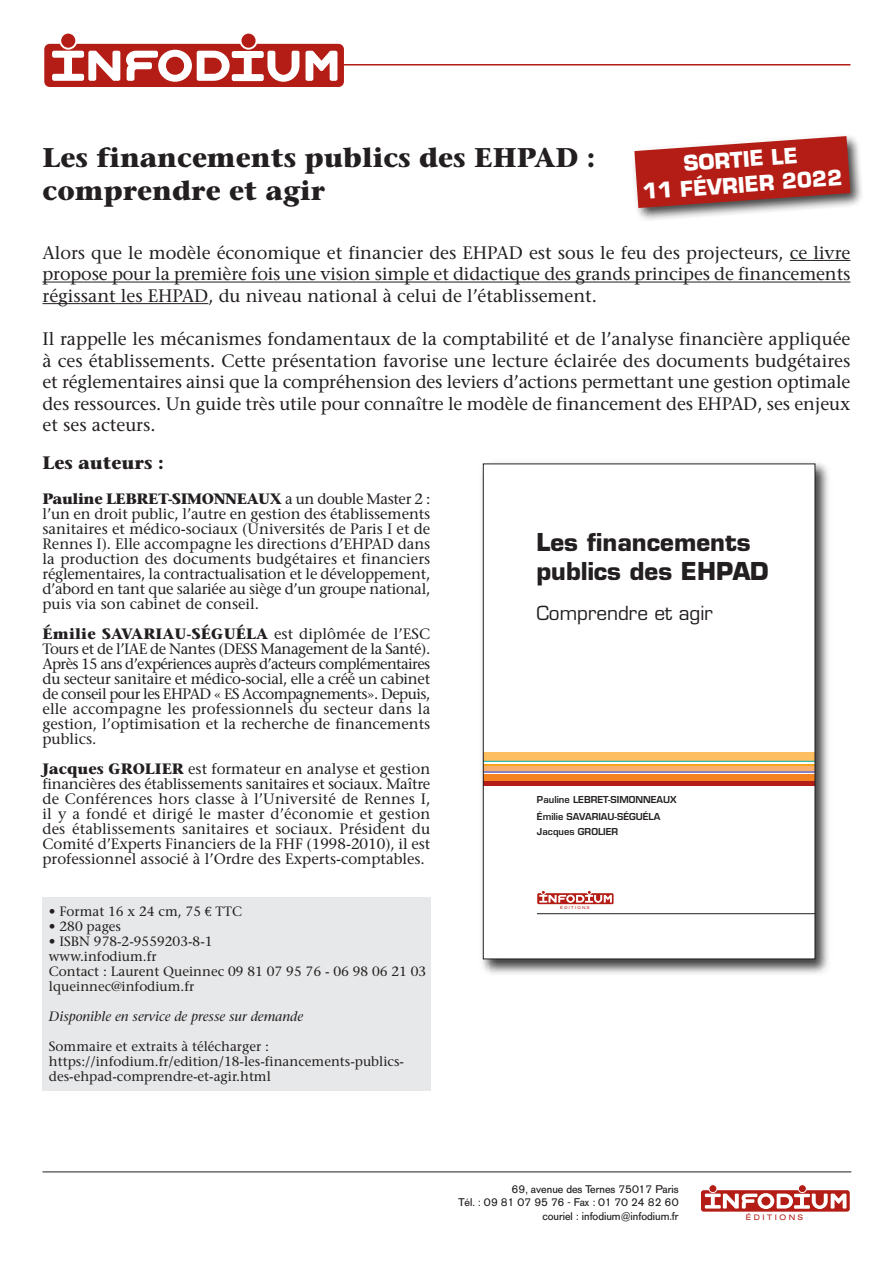
<style>
.page{position:relative;width:893px;height:1263px;background:#fff}
.page>*{position:absolute;margin:0;border:0;box-sizing:border-box;transform-origin:0 0}
.t1{font:700 27px/32.4px "Stone Serif";color:#231f20}
.t2{font:700 24px/28.8px "Eurostile";color:#231f20}
.t3{font:700 21px/25.2px "Eurostile";color:#fff;text-align:center}
.t4{font:18.9px "Eurostile";color:#231f20}
.t5{font:18px/21.6px "Stone Serif";color:#231f20;text-align:justify}
.t6{font:700 18px "Stone Serif";color:#231f20}
.t7{font:15px/15px "Stone Serif";color:#231f20;text-align:justify}
.t8{font:13.5px/15px "Stone Serif";color:#231f20}
.t9{font:italic 13.5px "Stone Serif";color:#231f20}
.t10{font:11.1px/13.2px "AG Old Face";color:#231f20;text-align:right}
.t11{font:600 9.3px/16.8px "Eurostile";color:#231f20}
.t12{font:expanded 7.65px "Helvetica Neue";letter-spacing:.335em;color:#b41d15}
.t13{font:expanded 3.9px "Helvetica Neue";color:#b41d15}
.s1{font-weight:700}
.s2{font-family:"Euro Serif"}
</style>
<div class="page">
<hr style="left:309px;top:64px;width:541px;height:1px;background:#b41d15">
<div style="left:44px;top:44px;width:300px;height:43px;background:#b41d15;border-radius:5px"></div>
<svg style="left:52px;top:51px;width:68px;height:30px"></svg>
<div style="left:60px;top:33px;width:16px;height:16px;background:#b41d15;border-radius:50%"></div>
<div style="left:59px;top:32px;width:18px;height:18px;border:2px solid #fff;border-radius:50%"></div>
<svg style="left:126px;top:50px;width:173px;height:32px"></svg>
<div style="left:241px;top:33px;width:16px;height:16px;background:#b41d15;border-radius:50%"></div>
<div style="left:240px;top:32px;width:18px;height:18px;border:2px solid #fff;border-radius:50%"></div>
<svg style="left:306px;top:51px;width:31px;height:30px"></svg>
<hr style="left:790px;top:260px;width:60px;height:1px;background:#231f20">
<hr style="left:43px;top:282px;width:807px;height:1px;background:#231f20">
<hr style="left:43px;top:303px;width:165px;height:1px;background:#231f20">
<div style="left:701px;top:1190px;width:149px;height:21px;background:#b41d15;border-radius:3px"></div>
<div style="left:709px;top:1184px;width:8px;height:8px;background:#b41d15;border-radius:50%"></div>
<div style="left:708px;top:1184px;width:9px;height:9px;border:1px solid #fff;border-radius:50%"></div>
<div style="left:798px;top:1184px;width:8px;height:8px;background:#b41d15;border-radius:50%"></div>
<div style="left:798px;top:1184px;width:9px;height:9px;border:1px solid #fff;border-radius:50%"></div>
<svg style="left:705px;top:1193px;width:141px;height:16px"></svg>
<hr style="left:43px;top:1171px;width:808px;height:1px;background:#231f20">
<img style="left:482px;top:463px;width:347px;height:511px">
<div style="left:483px;top:464px;width:332px;height:495px;background:#fff"></div>
<hr style="left:537px;top:913px;width:278px;height:1px;background:#231f20">
<div style="left:537px;top:893px;width:77px;height:11px;background:#b41d15"></div>
<svg style="left:539px;top:890px;width:73px;height:13px"></svg>
<hr style="left:484px;top:781px;width:331px;height:4px;background:#b41d15">
<div style="left:484px;top:774px;width:331px;height:7px;background:#f58220"></div>
<hr style="left:484px;top:771px;width:331px;height:2px;background:#8781bd">
<hr style="left:484px;top:767px;width:331px;height:4px;background:#faaf71">
<hr style="left:484px;top:764px;width:331px;height:2px;background:#f9a51b">
<div style="left:484px;top:752px;width:331px;height:9px;background:#fdbe62"></div>
<hr style="left:484px;top:761px;width:331px;height:1px;background:#00ae9e">
<div style="left:483px;top:463px;width:332px;height:496px;border:1px solid #231f20"></div>
<img style="left:637px;top:136px;width:225px;height:84px">
<svg style="left:634px;top:136px;width:216px;height:72px;background:#b8423c"></svg>
<div style="left:43px;top:897px;width:388px;height:194px;background:#e7e8e9"></div>
<h3 class="t3" style="left:640px;top:156px;width:202px;rotate:-4deg">SORTIE LE<br>11 FÉVRIER 2022</h3>
<h1 class="t1" style="left:43px;top:145px;width:554px">Les financements publics des EHPAD : comprendre et agir</h1>
<p class="t5" style="left:43px;top:243px;width:809px">Alors que le modèle économique et financier des EHPAD est sous le feu des projecteurs, ce livre propose pour la première fois une vision simple et didactique des grands principes de financements régissant les EHPAD, du niveau national à celui de l’établissement.</p>
<p class="t5" style="left:43px;top:330px;width:809px">Il rappelle les mécanismes fondamentaux de la comptabilité et de l’analyse financière appliquée à ces établissements. Cette présentation favorise une lecture éclairée des documents budgétaires et réglementaires ainsi que la compréhension des leviers d’actions permettant une gestion optimale des ressources. Un guide très utile pour connaître le modèle de financement des EHPAD, ses enjeux et ses acteurs.</p>
<p class="t6" style="left:43px;top:456px;width:123px">Les auteurs :</p>
<p class="t7" style="left:43px;top:493px;width:389px"><span class="s1">Pauline LEBRET-SIMONNEAUX</span> a un double Master 2 : l’un en droit public, l’autre en gestion des établissements sanitaires et médico-sociaux (Universités de Paris I et de Rennes I). Elle accompagne les directions d’EHPAD dans la production des documents budgétaires et financiers réglementaires, la contractualisation et le développement, d’abord en tant que salariée au siège d’un groupe national, puis via son cabinet de conseil.</p>
<p class="t7" style="left:43px;top:628px;width:389px"><span class="s1">Émilie SAVARIAU-SÉGUÉLA</span> est diplômée de l’ESC Tours et de l’IAE de Nantes (DESS Management de la Santé).<br>Après 15 ans d’expériences auprès d’acteurs complémentaires du secteur sanitaire et médico-social, elle a créé un cabinet de conseil pour les EHPAD « ES Accompagnements». Depuis, elle accompagne les professionnels du secteur dans la gestion, l’optimisation et la recherche de financements publics.</p>
<p class="t7" style="left:43px;top:763px;width:389px"><span class="s1">Jacques GROLIER</span> est formateur en analyse et gestion financières des établissements sanitaires et sociaux. Maître de Conférences hors classe à l’Université de Rennes I, il y a fondé et dirigé le master d’économie et gestion des établissements sanitaires et sociaux. Président du Comité d’Experts Financiers de la FHF (1998-2010), il est professionnel associé à l’Ordre des Experts-comptables.</p>
<p class="t8" style="left:49px;top:905px;width:195px">• Format 16 x 24 cm, 75 <span class="s2">€</span> TTC</p>
<p class="t8" style="left:49px;top:920px;width:74px">• 280 pages</p>
<p class="t8" style="left:49px;top:935px;width:379px">• ISBN 978-2-9559203-8-1<br>www.infodium.fr<br>Contact : Laurent Queinnec 09 81 07 95 76 - 06 98 06 21 03 lqueinnec@infodium.fr</p>
<p class="t9" style="left:49px;top:1011px;width:256px">Disponible en service de presse sur demande</p>
<p class="t8" style="left:49px;top:1040px;width:357px">Sommaire et extraits à télécharger : https://infodium.fr/edition/18-les-financements-publics&shy;des-ehpad-comprendre-et-agir.html</p>
<h2 class="t2" style="left:536px;top:530px;width:234px">Les financements publics des EHPAD</h2>
<p class="t4" style="left:536px;top:606px;width:178px">Comprendre et agir</p>
<p class="t11" style="left:537px;top:792px;width:141px">Pauline LEBRET-SIMONNEAUX<br>Émilie SAVARIAU-SÉGUÉLA</p>
<p class="t11" style="left:537px;top:824px;width:83px">Jacques GROLIER</p>
<p class="t13" style="left:560px;top:906px;width:31px">É D I T I O N S</p>
<p class="t10" style="left:458px;top:1184px;width:222px">69, avenue des Ternes 75017 Paris<br>Tél. : 09 81 07 95 76 - Fax : 01 70 24 82 60 couriel : infodium@infodium.fr</p>
<p class="t12" style="left:746px;top:1215px;width:59px">ÉDITIONS</p>
</div>
